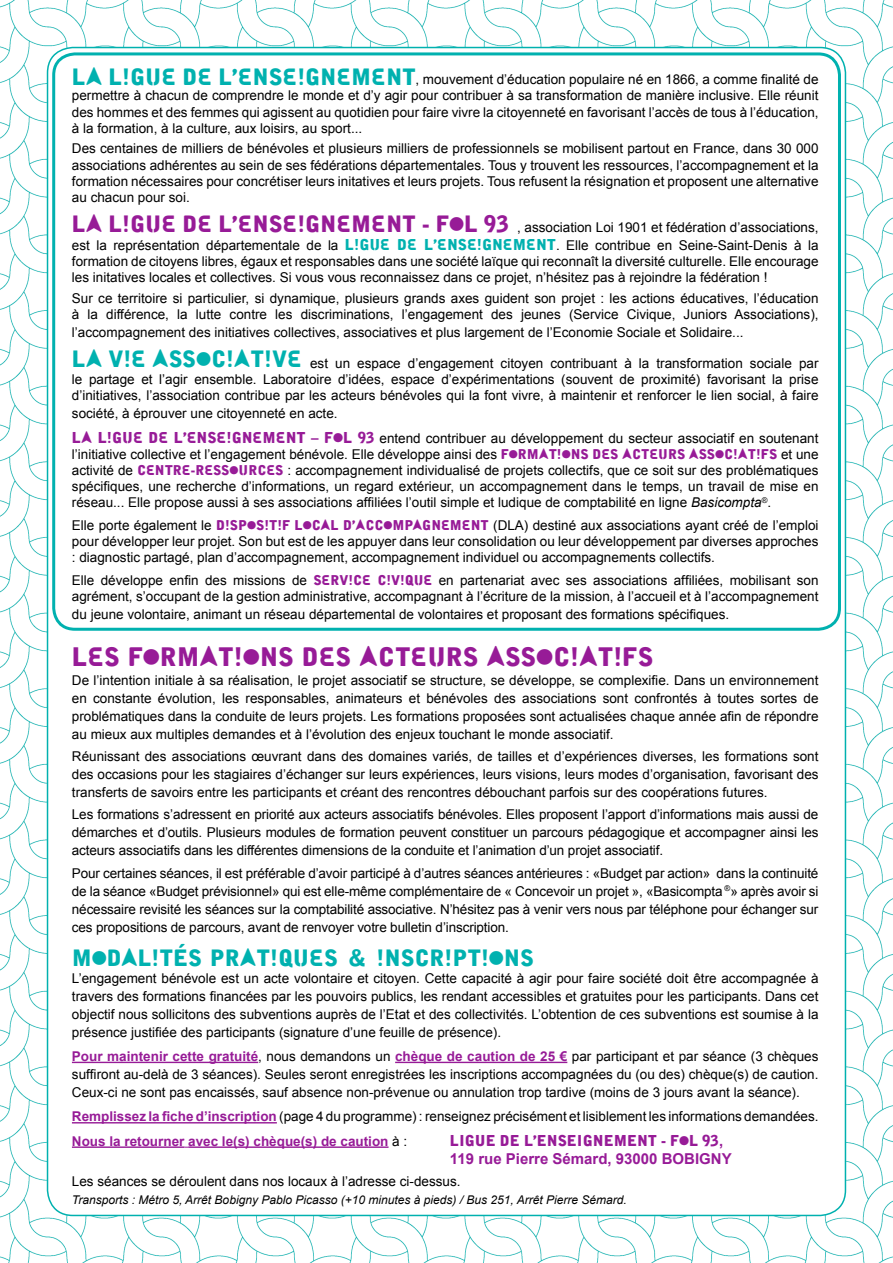
<style>
.page{position:relative;width:893px;height:1263px;background:#fff}
.page>*{position:absolute;margin:0;border:0;box-sizing:border-box;transform-origin:0 0}
.t1{font:25.5px "Alpha Ligue";color:#971b97}
.t2{font:22.5px "Alpha Ligue";color:#00b1af}
.t3{font:22.5px "Alpha Ligue";color:#971b97}
.t4{font:700 15px "Arial";color:#971b97}
.t5{font:15px "Alpha Ligue";color:#971b97}
.t6{font:13.5px/18px "Arial";color:#000;text-align:justify}
.t7{font:13.5px "Alpha Ligue";color:#971b97}
.t8{font:italic 12px "Arial";color:#000}
.s1{font-family:"Alpha Ligue";font-size:15px;color:#00b1af}
.s2{font-family:"Alpha Ligue";font-size:15px;color:#971b97}
.s3{font-family:"Alpha Ligue";color:#971b97}
.s4{font-style:italic}
.s5{font-weight:700;color:#971b97}
.s6{font-family:"Arial";font-weight:700}
</style>
<div class="page">
<img style="left:0;top:0;width:893px;height:1263px">
<div style="left:48px;top:48px;width:797px;height:1167px;background:#fff;border-radius:26px"></div>
<div style="left:52px;top:52px;width:789px;height:579px;border:3px solid #00b1af;border-radius:21px"></div>
<hr style="left:72px;top:1062px;width:186px;height:1px;background:#971b97">
<hr style="left:395px;top:1062px;width:172px;height:1px;background:#971b97">
<hr style="left:72px;top:1122px;width:205px;height:1px;background:#971b97">
<hr style="left:72px;top:1146px;width:112px;height:2px;background:#971b97">
<hr style="left:188px;top:1146px;width:201px;height:2px;background:#971b97">
<h2 class="t2" style="left:72px;top:63px;width:346px">LA LIGUE DE L’ENSEIGNEMENT</h2>
<p class="t6" style="left:72px;top:72px;width:748px;line-height:16.2px;text-indent:344px">, mouvement d’éducation populaire né en 1866, a comme finalité de permettre à chacun de comprendre le monde et d’y agir pour contribuer à sa transformation de manière inclusive. Elle réunit des hommes et des femmes qui agissent au quotidien pour faire vivre la citoyenneté en favorisant l’accès de tous à l’éducation, à la formation, à la culture, aux loisirs, au sport...</p>
<p class="t6" style="left:72px;top:141px;width:748px;line-height:16.2px">Des centaines de milliers de bénévoles et plusieurs milliers de professionnels se mobilisent partout en France, dans 30 000 associations adhérentes au sein de ses fédérations départementales. Tous y trouvent les ressources, l’accompagnement et la formation nécessaires pour concrétiser leurs initatives et leurs projets. Tous refusent la résignation et proposent une alternative au chacun pour soi.</p>
<h2 class="t3" style="left:72px;top:210px;width:439px">LA LIGUE DE L’ENSEIGNEMENT - FOL 93</h2>
<p class="t6" style="left:72px;top:218px;width:748px;text-align:right">, association Loi 1901 et fédération d’associations,<br>est la représentation départementale de la <span class="s1">LIGUE DE L’ENSEIGNEMENT</span>. Elle contribue en Seine-Saint-Denis à la</p>
<p class="t6" style="left:72px;top:253px;width:748px;line-height:16.2px">formation de citoyens libres, égaux et responsables dans une société laïque qui reconnaît la diversité culturelle. Elle encourage les initatives locales et collectives. Si vous vous reconnaissez dans ce projet, n’hésitez pas à rejoindre la fédération !</p>
<p class="t6" style="left:72px;top:290px;width:748px;line-height:16.2px">Sur ce territoire si particulier, si dynamique, plusieurs grands axes guident son projet : les actions éducatives, l’éducation à la différence, la lutte contre les discriminations, l’engagement des jeunes (Service Civique, Juniors Associations),</p>
<p class="t6" style="left:72px;top:323px;width:673px">l’accompagnement des initiatives collectives, associatives et plus largement de l’Economie Sociale et Solidaire...</p>
<h2 class="t2" style="left:72px;top:345px;width:231px">LA VIE ASSOCIATIVE</h2>
<p class="t6" style="left:72px;top:355px;width:748px;line-height:16.2px;text-indent:238px">est un espace d’engagement citoyen contribuant à la transformation sociale par le partage et l’agir ensemble. Laboratoire d’idées, espace d’expérimentations (souvent de proximité) favorisant la prise d’initiatives, l’association contribue par les acteurs bénévoles qui la font vivre, à maintenir et renforcer le lien social, à faire</p>
<p class="t6" style="left:72px;top:401px;width:748px;line-height:24.5px">société, à éprouver une citoyenneté en acte.<br><span class="s2">LA LIGUE DE L’ENSEIGNEMENT – FOL 93</span> entend contribuer au développement du secteur associatif en soutenant</p>
<p class="t6" style="left:72px;top:445px;width:447px">l’initiative collective et l’engagement bénévole. Elle développe ainsi des <span class="s3">FORMATIONS</span></p>
<p class="t7" style="left:592px;top:445px;width:10px">DES</p>
<p class="t7" style="left:622px;top:445px;width:10px">ACTEURS</p>
<p class="t7" style="left:689px;top:445px;width:9px">ASSOCIATIFS</p>
<p class="t6" style="left:781px;top:445px;width:39px">et une</p>
<p class="t6" style="left:72px;top:461px;width:84px">activité de <span class="s3">CENTRE</span></p>
<p class="t7" style="left:191px;top:462px;width:24px">-RESSOURCES</p>
<p class="t6" style="left:72px;top:462px;width:748px;line-height:16.2px;text-indent:216px">: accompagnement individualisé de projets collectifs, que ce soit sur des problématiques spécifiques, une recherche d’informations, un regard extérieur, un accompagnement dans le temps, un travail de mise en réseau... Elle propose aussi à ses associations affiliées l’outil simple et ludique de comptabilité en ligne <span class="s4">Basicompta</span><sup>®</sup>.</p>
<p class="t6" style="left:72px;top:516px;width:162px">Elle porte également le <span class="s3">DISPOSITIF</span></p>
<p class="t7" style="left:295px;top:517px;width:18px">LOCAL</p>
<p class="t7" style="left:343px;top:517px;width:33px">D’ACCOMPAGNEMENT</p>
<p class="t6" style="left:72px;top:517px;width:748px;line-height:16.2px;text-indent:421px">(DLA) destiné aux associations ayant créé de l’emploi pour développer leur projet. Son but est de les appuyer dans leur consolidation ou leur développement par diverses approches : diagnostic partagé, plan d’accompagnement, accompagnement individuel ou accompagnements collectifs.</p>
<p class="t6" style="left:72px;top:572px;width:748px;line-height:16.2px">Elle développe enfin des missions de <span class="s3">SERVICE CIVIQUE</span> en partenariat avec ses associations affiliées, mobilisant son agrément, s’occupant de la gestion administrative, accompagnant à l’écriture de la mission, à l’accueil et à l’accompagnement</p>
<p class="t6" style="left:72px;top:605px;width:659px">du jeune volontaire, animant un réseau départemental de volontaires et proposant des formations spécifiques.</p>
<h1 class="t1" style="left:72px;top:641px;width:583px">LES FORMATIONS DES ACTEURS ASSOCIATIFS</h1>
<p class="t6" style="left:72px;top:671px;width:748px">De l’intention initiale à sa réalisation, le projet associatif se structure, se développe, se complexifie. Dans un environnement en constante évolution, les responsables, animateurs et bénévoles des associations sont confrontés à toutes sortes de problématiques dans la conduite de leurs projets. Les formations proposées sont actualisées chaque année afin de répondre au mieux aux multiples demandes et à l’évolution des enjeux touchant le monde associatif.</p>
<p class="t6" style="left:72px;top:747px;width:748px">Réunissant des associations œuvrant dans des domaines variés, de tailles et d’expériences diverses, les formations sont des occasions pour les stagiaires d’échanger sur leurs expériences, leurs visions, leurs modes d’organisation, favorisant des transferts de savoirs entre les participants et créant des rencontres débouchant parfois sur des coopérations futures.</p>
<p class="t6" style="left:72px;top:806px;width:748px">Les formations s’adressent en priorité aux acteurs associatifs bénévoles. Elles proposent l’apport d’informations mais aussi de démarches et d’outils. Plusieurs modules de formation peuvent constituer un parcours pédagogique et accompagner ainsi les acteurs associatifs dans les différentes dimensions de la conduite et l’animation d’un projet associatif.</p>
<p class="t6" style="left:72px;top:864px;width:748px">Pour certaines séances, il est préférable d’avoir participé à d’autres séances antérieures : «Budget par action» dans la continuité de la séance «Budget prévisionnel» qui est elle-même complémentaire de « Concevoir un projet », «Basicompta <sup>®</sup>» après avoir si nécessaire revisité les séances sur la comptabilité associative. N’hésitez pas à venir vers nous par téléphone pour échanger sur ces propositions de parcours, avant de renvoyer votre bulletin d’inscription.</p>
<h2 class="t2" style="left:72px;top:944px;width:463px">MODALITÉS PRATIQUES &amp; INSCRIPTIONS</h2>
<p class="t6" style="left:72px;top:969px;width:748px">L’engagement bénévole est un acte volontaire et citoyen. Cette capacité à agir pour faire société doit être accompagnée à travers des formations financées par les pouvoirs publics, les rendant accessibles et gratuites pour les participants. Dans cet objectif nous sollicitons des subventions auprès de l’Etat et des collectivités. L’obtention de ces subventions est soumise à la présence justifiée des participants (signature d’une feuille de présence).</p>
<p class="t6" style="left:72px;top:1047px;width:748px"><span class="s5">Pour maintenir cette gratuité</span>, nous demandons un <span class="s5">chèque de caution de 25 €</span> par participant et par séance (3 chèques suffiront au-delà de 3 séances). Seules seront enregistrées les inscriptions accompagnées du (ou des) chèque(s) de caution.<br>Ceux-ci ne sont pas encaissés, sauf absence non-prévenue ou annulation trop tardive (moins de 3 jours avant la séance).</p>
<p class="t6" style="left:72px;top:1104px;width:748px;line-height:24.5px"><span class="s5">Remplissez la fiche d’inscription</span> (page 4 du programme) : renseignez précisément et lisiblement les informations demandées.<br><span class="s5">Nous la retourner avec le(s) chèque(s) de caution</span> à :</p>
<p class="t5" style="left:450px;top:1131px;width:275px">LIGUE DE L’ENSEIGNEMENT - FOL 93<span class="s6">,</span></p>
<p class="t4" style="left:450px;top:1148px;width:283px">119 rue Pierre Sémard, 93000 BOBIGNY</p>
<p class="t6" style="left:72px;top:1172px;width:390px">Les séances se déroulent dans nos locaux à l’adresse ci-dessus.</p>
<p class="t8" style="left:72px;top:1192px;width:556px">Transports : Métro 5, Arrêt Bobigny Pablo Picasso (+10 minutes à pieds) / Bus 251, Arrêt Pierre Sémard.</p>
</div>
